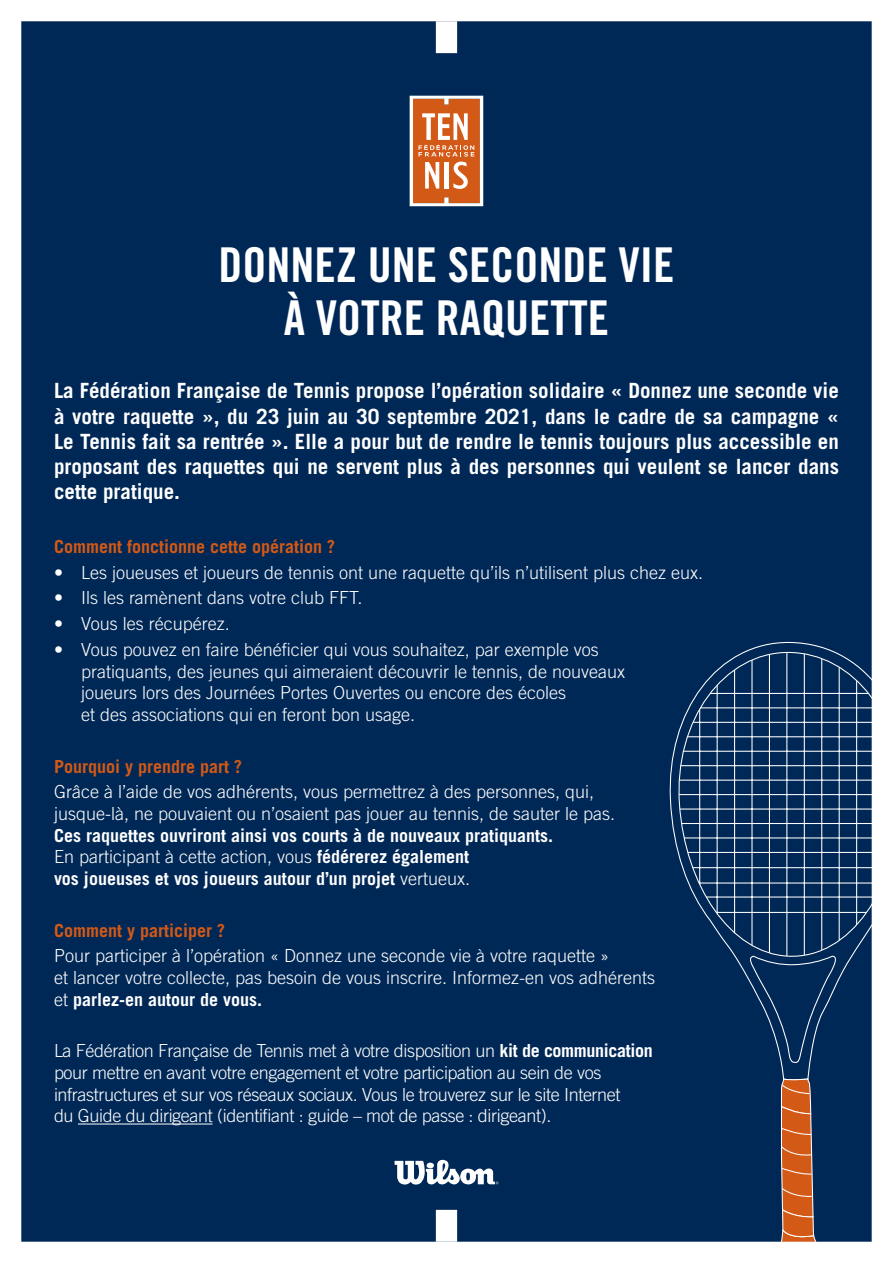
<style>
.page{position:relative;width:893px;height:1263px;background:#fff}
.page>*{position:absolute;margin:0;border:0;box-sizing:border-box;transform-origin:0 0}
.t1{font:48px/52.5px "Trade Gothic LT Pro Bd Cn 20";color:#fff;text-align:center}
.t2{font:700 21px/25.2px "Trade Gothic LT Pro";color:#fff;text-align:justify}
.t3{font:300 18px/21.6px "Trade Gothic LT Com";color:#fff}
.t4{font:300 18px/21.6px "Trade Gothic LT Com";letter-spacing:-.02em;color:#fff}
.t5{font:700 18px "Trade Gothic LT Pro";color:#fff}
.t6{font:700 18px "Trade Gothic LT Pro";color:#d35917}
.s1{font-family:"Trade Gothic LT Pro";font-weight:700}
.s2{font-family:"Trade Gothic LT Com";font-weight:300}
</style>
<div class="page">
<div style="left:21px;top:21px;width:851px;height:1221px;background:#002856"></div>
<svg style="left:410px;top:96px;width:73px;height:110px"></svg>
<svg style="left:436px;top:21px;width:21px;height:32px"></svg>
<svg style="left:436px;top:1210px;width:21px;height:32px"></svg>
<svg style="left:395px;top:1160px;width:103px;height:25px"></svg>
<h1 class="t1" style="left:219px;top:238px;width:457px">DONNEZ UNE SECONDE VIE<br>À VOTRE RAQUETTE</h1>
<p class="t2" style="left:54px;top:378px;width:786px">La Fédération Française de Tennis propose l’opération solidaire « Donnez une seconde vie à votre raquette », du 23 juin au 30 septembre 2021, dans le cadre de sa campagne « Le Tennis fait sa rentrée ». Elle a pour but de rendre le tennis toujours plus accessible en proposant des raquettes qui ne servent plus à des personnes qui veulent se lancer dans cette pratique.</p>
<p class="t6" style="left:54px;top:535px;width:283px">Comment fonctionne cette opération ?</p>
<p class="t3" style="left:54px;top:561px;width:651px">• Les joueuses et joueurs de tennis ont une raquette qu’ils n’utilisent plus chez eux.</p>
<p class="t3" style="left:54px;top:587px;width:310px">• Ils les ramènent dans votre club FFT.</p>
<p class="t3" style="left:54px;top:613px;width:177px">• Vous les récupérez.</p>
<p class="t3" style="left:81px;top:639px;width:546px;text-indent:-27px">• Vous pouvez en faire bénéficier qui vous souhaitez, par exemple vos pratiquants, des jeunes qui aimeraient découvrir le tennis, de nouveaux joueurs lors des Journées Portes Ouvertes ou encore des écoles<br>et des associations qui en feront bon usage.</p>
<p class="t6" style="left:54px;top:755px;width:189px">Pourquoi y prendre part ?</p>
<p class="t3" style="left:54px;top:781px;width:563px">Grâce à l’aide de vos adhérents, vous permettrez à des personnes, qui, jusque-là, ne pouvaient ou n’osaient pas jouer au tennis, de sauter le pas.</p>
<p class="t5" style="left:54px;top:824px;width:500px">Ces raquettes ouvriront ainsi vos courts à de nouveaux pratiquants.</p>
<p class="t3" style="left:54px;top:846px;width:417px">En participant à cette action, vous <span class="s1">fédérerez également</span></p>
<p class="t5" style="left:54px;top:867px;width:417px">vos joueuses et vos joueurs autour d’un projet <span class="s2">vertueux.</span></p>
<p class="t6" style="left:54px;top:919px;width:172px">Comment y participer ?</p>
<p class="t3" style="left:54px;top:945px;width:603px">Pour participer à l’opération « Donnez une seconde vie à votre raquette »<br>et lancer votre collecte, pas besoin de vous inscrire. Informez-en vos adhérents</p>
<p class="t5" style="left:54px;top:988px;width:209px"><span class="s2">et</span> parlez-en autour de vous.</p>
<p class="t4" style="left:54px;top:1040px;width:600px">La Fédération Française de Tennis met à votre disposition un <span class="s1">kit de communication </span>pour mettre en avant votre engagement et votre participation au sein de vos infrastructures et sur vos réseaux sociaux. Vous le trouverez sur le site Internet<br>du Guide du dirigeant (identifiant : guide – mot de passe : dirigeant).</p>
</div>
